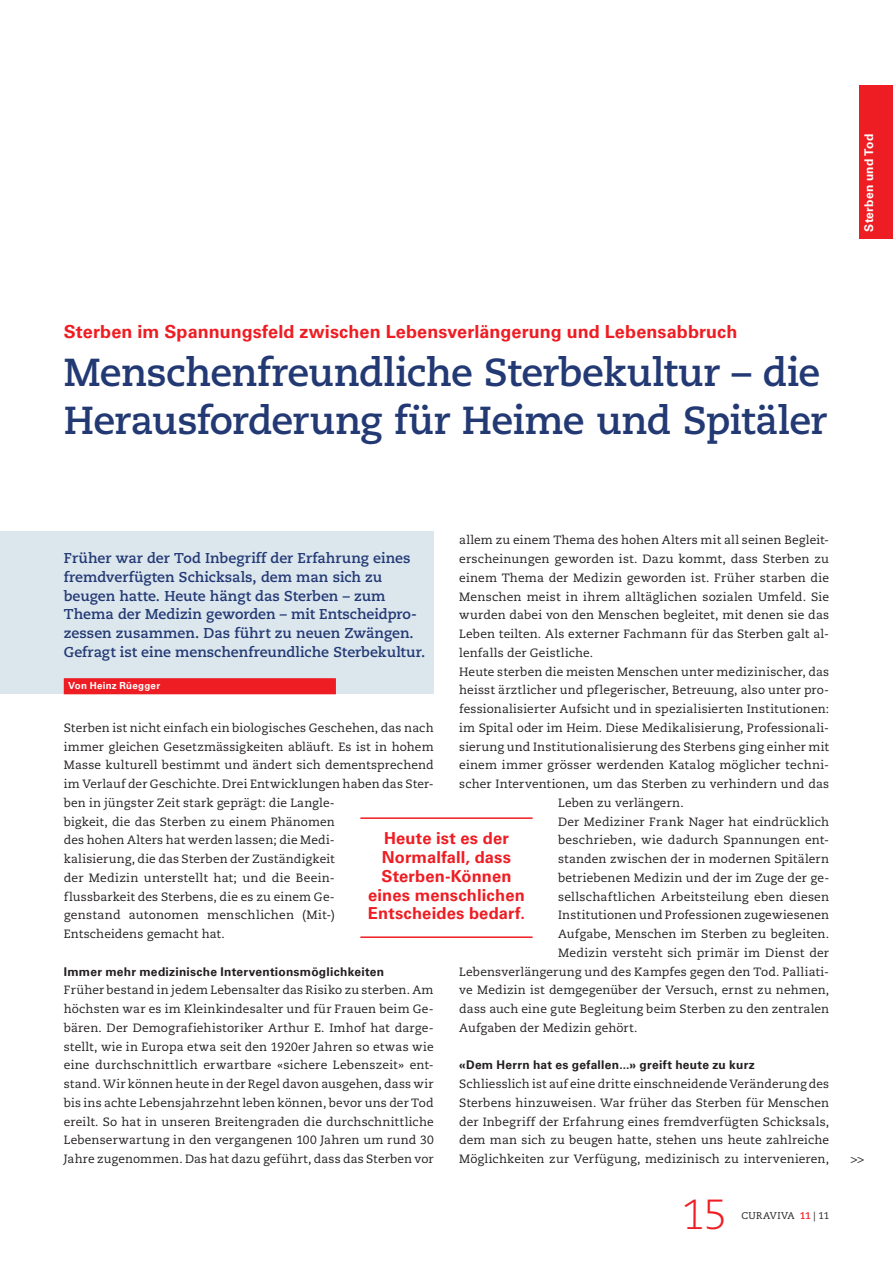
<style>
.page{position:relative;width:893px;height:1263px;background:#fff}
.page>*{position:absolute;margin:0;border:0;box-sizing:border-box;transform-origin:0 0}
.t1{font:300 42px "Caecilia LT Std";color:#ee1d23}
.t2{font:700 39px/48px "Caecilia LT Std";letter-spacing:-.015em;color:#223974}
.t3{font:700 18px "Univers LT Std";letter-spacing:.005em;color:#ee1d23}
.t4{font:700 16.5px/18.8px "Univers LT Std";letter-spacing:.01em;color:#ee1d23;text-align:center}
.t5{font:700 14.25px/18.8px "Caecilia LT Std";color:#223974}
.t6{font:12px/18.8px "Caecilia LT Std";letter-spacing:.01em;color:#231f20;text-align:justify}
.t7{font:700 12px "Univers LT Std";letter-spacing:.02em;color:#231f20}
.t8{font:700 12px "Univers LT Std";letter-spacing:.025em;color:#fff}
.t9{font:700 9.75px "Univers LT Std";letter-spacing:.025em;color:#fff}
.t10{font:9.75px "Caecilia LT Std";letter-spacing:.035em;color:#231f20}
.s1{font-weight:700;color:#ee1d23}
</style>
<div class="page">
<div style="left:859px;top:85px;width:34px;height:153px;background:#ee1d23"></div>
<div style="left:0;top:531px;width:434px;height:163px;background:#dce6ed"></div>
<div style="left:64px;top:678px;width:272px;height:16px;background:#ee1d23"></div>
<hr style="left:360px;top:817px;width:173px;height:2px;background:#ee1d23">
<hr style="left:360px;top:936px;width:173px;height:2px;background:#ee1d23">
<p class="t8" style="left:862px;top:232px;width:99px;rotate:-90deg">Sterben und Tod</p>
<h3 class="t3" style="left:64px;top:321px;width:675px">Sterben im Spannungsfeld zwischen Lebensverlängerung und Lebensabbruch</h3>
<h2 class="t2" style="left:64px;top:349px;width:765px">Menschenfreundliche Sterbekultur – die<br>Herausforderung für Heime und Spitäler</h2>
<p class="t6" style="left:459px;top:531px;width:371px">allem zu einem Thema des hohen Alters mit all seinen Begleit-</p>
<p class="t6" style="left:459px;top:550px;width:371px">erscheinungen geworden ist. Dazu kommt, dass Sterben zu</p>
<p class="t6" style="left:459px;top:569px;width:371px">einem Thema der Medizin geworden ist. Früher starben die</p>
<p class="t6" style="left:459px;top:587px;width:371px">Menschen meist in ihrem alltäglichen sozialen Umfeld. Sie</p>
<p class="t6" style="left:459px;top:606px;width:371px">wurden dabei von den Menschen begleitet, mit denen sie das</p>
<p class="t6" style="left:459px;top:625px;width:371px">Leben teilten. Als externer Fachmann für das Sterben galt al-</p>
<p class="t6" style="left:459px;top:644px;width:136px">lenfalls der Geistliche.</p>
<p class="t6" style="left:459px;top:662px;width:371px">Heute sterben die meisten Menschen unter medizinischer, das</p>
<p class="t6" style="left:459px;top:681px;width:371px">heisst ärztlicher und pflegerischer, Betreuung, also unter pro-</p>
<p class="t6" style="left:459px;top:700px;width:371px">fessionalisierter Aufsicht und in spezialisierten Institutionen:</p>
<p class="t6" style="left:459px;top:718px;width:371px">im Spital oder im Heim. Diese Medikalisierung, Professionali-</p>
<p class="t6" style="left:459px;top:737px;width:371px">sierung und Institutionalisierung des Sterbens ging einher mit</p>
<p class="t6" style="left:459px;top:756px;width:371px">einem immer grösser werdenden Katalog möglicher techni-</p>
<p class="t6" style="left:459px;top:775px;width:371px">scher Interventionen, um das Sterben zu verhindern und das</p>
<p class="t6" style="left:558px;top:794px;width:127px">Leben zu verlängern.</p>
<p class="t6" style="left:558px;top:812px;width:273px">Der Mediziner Frank Nager hat eindrücklich</p>
<p class="t6" style="left:558px;top:831px;width:273px">beschrieben, wie dadurch Spannungen ent-</p>
<p class="t6" style="left:558px;top:850px;width:273px">standen zwischen der in modernen Spitälern</p>
<p class="t6" style="left:558px;top:869px;width:273px">betriebenen Medizin und der im Zuge der ge-</p>
<p class="t6" style="left:558px;top:887px;width:273px">sellschaftlichen Arbeitsteilung eben diesen</p>
<p class="t6" style="left:558px;top:906px;width:273px">Institutionen und Professionen zugewiesenen</p>
<p class="t6" style="left:558px;top:925px;width:273px">Aufgabe, Menschen im Sterben zu begleiten.</p>
<p class="t6" style="left:558px;top:944px;width:273px">Medizin versteht sich primär im Dienst der</p>
<p class="t6" style="left:459px;top:962px;width:371px">Lebensverlängerung und des Kampfes gegen den Tod. Palliati-</p>
<p class="t6" style="left:459px;top:981px;width:371px">ve Medizin ist demgegenüber der Versuch, ernst zu nehmen,</p>
<p class="t6" style="left:459px;top:1000px;width:371px">dass auch eine gute Begleitung beim Sterben zu den zentralen</p>
<p class="t6" style="left:459px;top:1019px;width:180px">Aufgaben der Medizin gehört.</p>
<p class="t7" style="left:459px;top:1058px;width:297px">«Dem Herrn hat es gefallen...» greift heute zu kurz</p>
<p class="t6" style="left:459px;top:1075px;width:371px">Schliesslich ist auf eine dritte einschneidende Veränderung des Sterbens hinzuweisen. War früher das Sterben für Menschen der Inbegriff der Erfahrung eines fremdverfügten Schicksals, dem man sich zu beugen hatte, stehen uns heute zahlreiche Möglichkeiten zur Verfügung, medizinisch zu intervenieren,</p>
<p class="t5" style="left:64px;top:549px;width:363px">Früher war der Tod Inbegriff der Erfahrung eines fremdverfügten Schicksals, dem man sich zu beugen hatte. Heute hängt das Sterben – zum Thema der Medizin geworden – mit Entscheidpro&shy;zessen zusammen. Das führt zu neuen Zwängen.<br>Gefragt ist eine menschenfreundliche Sterbekultur.</p>
<p class="t9" style="left:68px;top:680px;width:94px">Von Heinz Rüegger</p>
<p class="t6" style="left:64px;top:719px;width:371px;text-align:left">Sterben ist nicht einfach ein biologisches Geschehen, das nach immer gleichen Gesetzmässigkeiten abläuft. Es ist in hohem Masse kulturell bestimmt und ändert sich dementsprechend im Verlauf der Geschichte. Drei Entwicklungen haben das Ster&shy;ben in jüngster Zeit stark geprägt: die Langle-<br>bigkeit, die das Sterben zu einem Phänomen<br>des hohen Alters hat werden lassen; die Medi-<br>kalisierung, die das Sterben der Zuständigkeit<br>der Medizin unterstellt hat; und die Beein-<br>flussbarkeit des Sterbens, die es zu einem Ge-<br>genstand autonomen menschlichen (Mit-)<br>Entscheidens gemacht hat.</p>
<p class="t7" style="left:64px;top:964px;width:322px">Immer mehr medizinische Interventionsmöglichkeiten</p>
<p class="t6" style="left:64px;top:981px;width:371px">Früher bestand in jedem Lebensalter das Risiko zu sterben. Am höchsten war es im Kleinkindesalter und für Frauen beim Ge&shy;bären. Der Demografiehistoriker Arthur E. Imhof hat darge&shy;stellt, wie in Europa etwa seit den 1920er Jahren so etwas wie eine durchschnittlich erwartbare «sichere Lebenszeit» ent&shy;stand. Wir können heute in der Regel davon ausgehen, dass wir bis ins achte Lebensjahrzehnt leben können, bevor uns der Tod ereilt. So hat in unseren Breitengraden die durchschnittliche Lebenserwartung in den vergangenen 100 Jahren um rund 30<br>Jahre zugenommen. Das hat dazu geführt, dass das Sterben vor</p>
<h3 class="t4" style="left:368px;top:829px;width:159px">Heute ist es der<br>Normalfall, dass<br>Sterben-Können eines menschlichen<br>Entscheides bedarf.</h3>
<h1 class="t1" style="left:681px;top:1191px;width:47px">15</h1>
<p class="t10" style="left:741px;top:1210px;width:89px">CURAVIVA <span class="s1">11</span> | 11</p>
<p class="t6" style="left:850px;top:1150px;width:15px">&gt;&gt;</p>
</div>
